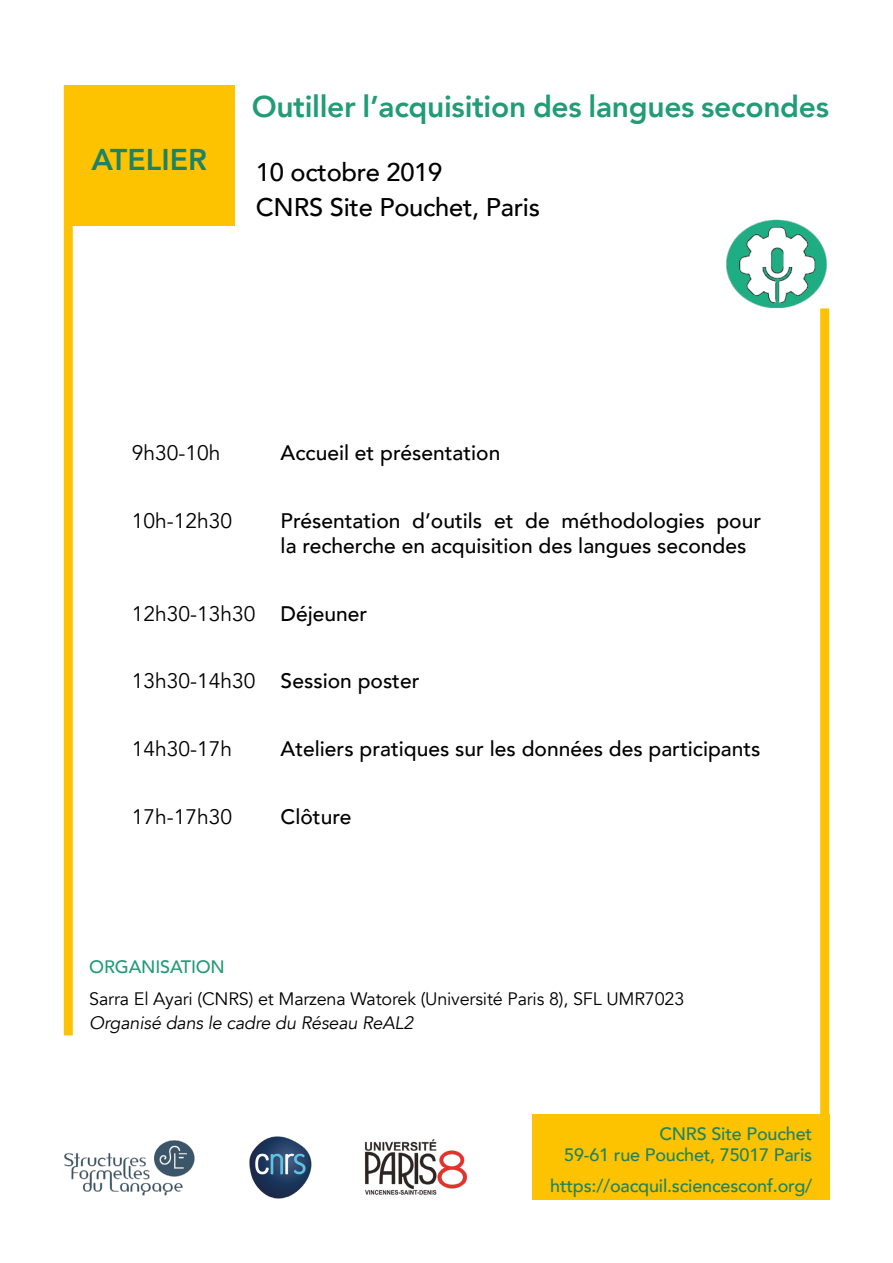
<style>
.page{position:relative;width:893px;height:1263px;background:#fff}
.page>*{position:absolute;margin:0;border:0;box-sizing:border-box;transform-origin:0 0}
.t1{font:800 30px "Avenir";letter-spacing:-.01em;color:#229c76}
.t2{font:800 30px "Avenir";color:#1d8364}
.t3{font:500 25.5px/34.8px "Avenir";letter-spacing:-.01em;color:#000}
.t4{font:500 21px/25.2px "Avenir";color:#000}
.t5{font:21px "Avenir";color:#000}
.t6{font:500 18px/21.6px "Avenir";letter-spacing:-.01em;color:#1d8364;text-align:right}
.t7{font:18px "Avenir";letter-spacing:-.01em;color:#000}
.t8{font:italic 18px "Avenir";letter-spacing:-.01em;color:#000}
.t9{font:500 18px "Avenir";letter-spacing:-.01em;color:#229c76}
.s1{font-weight:500}
.s2{font-weight:400}
</style>
<div class="page">
<div style="left:64px;top:85px;width:9px;height:950px;background:#fdc300"></div>
<div style="left:820px;top:308px;width:9px;height:891px;background:#fdc300"></div>
<div style="left:532px;top:1114px;width:297px;height:85px;background:#fdc300"></div>
<img style="left:249px;top:1136px;width:63px;height:63px">
<img style="left:365px;top:1140px;width:102px;height:55px">
<img style="left:64px;top:1140px;width:131px;height:56px">
<div style="left:64px;top:85px;width:171px;height:140px;background:#fdc300"></div>
<img style="left:726px;top:219px;width:101px;height:89px">
<h1 class="t2" style="left:91px;top:136px;width:117px">ATELIER</h1>
<h1 class="t1" style="left:252px;top:83px;width:579px">Outiller l’acquisition des langues secondes</h1>
<p class="t3" style="left:256px;top:154px;width:286px">10 octobre 2019<br>CNRS Site Pouchet, Paris</p>
<p class="t5" style="left:132px;top:440px;width:90px">9h30-10h</p>
<p class="t4" style="left:281px;top:439px;width:221px">Accueil et présentation</p>
<p class="t5" style="left:132px;top:508px;width:102px">10h-12h30</p>
<p class="t4" style="left:281px;top:507px;width:482px">Présentation d’outils et de méthodologies pour la recherche en acquisition des langues secondes</p>
<p class="t5" style="left:132px;top:601px;width:237px">12h30-13h30 <span class="s1">Déjeuner</span></p>
<p class="t4" style="left:132px;top:667px;width:289px"><span class="s2">13h30-14h30</span> Session poster</p>
<p class="t5" style="left:132px;top:736px;width:102px">14h30-17h</p>
<p class="t4" style="left:281px;top:735px;width:481px">Ateliers pratiques sur les données des participants</p>
<p class="t5" style="left:132px;top:804px;width:102px">17h-17h30</p>
<p class="t4" style="left:281px;top:803px;width:72px">Clôture</p>
<p class="t9" style="left:89px;top:951px;width:137px">ORGANISATION</p>
<p class="t7" style="left:89px;top:988px;width:597px">Sarra El Ayari (CNRS) et Marzena Watorek (Université Paris 8), SFL UMR7023</p>
<p class="t8" style="left:89px;top:1012px;width:326px">Organisé dans le cadre du Réseau ReAL2</p>
<p class="t6" style="left:564px;top:1122px;width:249px">CNRS Site Pouchet<br>59-61 rue Pouchet, 75017 Paris</p>
<p class="t6" style="left:550px;top:1173px;width:264px">https://oacquil.sciencesconf.org/</p>
</div>
